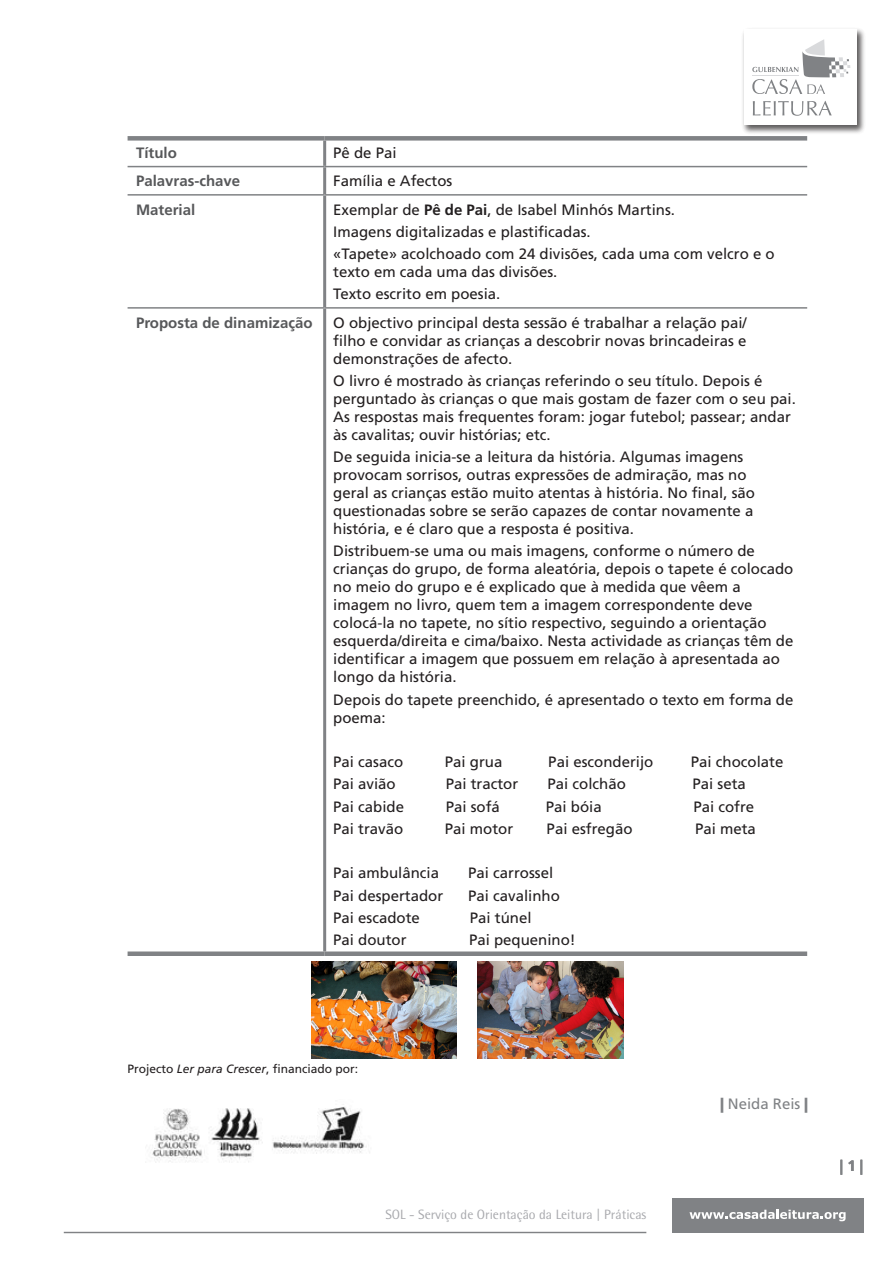
<style>
.page{position:relative;width:893px;height:1263px;background:#fff}
.page>*{position:absolute;margin:0;border:0;box-sizing:border-box;transform-origin:0 0}
.t1{font:15px/18px "Frutiger";color:#231f20}
.t2{font:700 15px "Frutiger";color:#57585a}
.t3{font:15px "Frutiger";color:#808285}
.t4{font:700 15px "Frutiger";color:#808285}
.t5{font:13.5px "Rotis Semi Sans";color:#a8a9ad}
.t6{font:12px "Frutiger";color:#231f20}
.s1{font-weight:700}
.s2{font-style:italic}
.s3{font-weight:900}
</style>
<div class="page">
<img style="left:152px;top:1104px;width:218px;height:59px">
<img style="left:742px;top:29px;width:123px;height:104px">
<div style="left:128px;top:136px;width:197px;height:5px;background:#808285"></div>
<div style="left:325px;top:136px;width:482px;height:5px;background:#808285"></div>
<div style="left:128px;top:951px;width:197px;height:5px;background:#808285"></div>
<div style="left:325px;top:951px;width:482px;height:5px;background:#808285"></div>
<hr style="left:323px;top:141px;width:3px;height:25px;background:#808285">
<hr style="left:323px;top:167px;width:3px;height:27px;background:#808285">
<hr style="left:323px;top:196px;width:3px;height:111px;background:#808285">
<hr style="left:323px;top:309px;width:3px;height:642px;background:#808285">
<hr style="left:128px;top:166px;width:197px;height:1px;background:#808285">
<hr style="left:325px;top:166px;width:482px;height:1px;background:#808285">
<hr style="left:128px;top:194px;width:197px;height:2px;background:#808285">
<hr style="left:325px;top:194px;width:482px;height:2px;background:#808285">
<hr style="left:128px;top:307px;width:197px;height:2px;background:#808285">
<hr style="left:325px;top:307px;width:482px;height:2px;background:#808285">
<hr style="left:64px;top:1232px;width:582px;height:1px;background:#808285">
<div style="left:672px;top:1198px;width:191px;height:34px;background:#808285"></div>
<svg style="left:689px;top:1210px;width:157px;height:11px"></svg>
<div style="left:744px;top:29px;width:113px;height:96px;background:#fff"></div>
<svg style="left:753px;top:101px;width:79px;height:15px"></svg>
<svg style="left:752px;top:39px;width:98px;height:55px"></svg>
<hr style="left:752px;top:75px;width:46px;height:1px;background:#d9dadc">
<img style="left:478px;top:961px;width:146px;height:98px">
<img style="left:312px;top:962px;width:145px;height:97px">
<p class="t2" style="left:136px;top:144px;width:42px">Título</p>
<p class="t1" style="left:333px;top:144px;width:65px">Pê de Pai</p>
<p class="t2" style="left:136px;top:172px;width:106px">Palavras-chave</p>
<p class="t1" style="left:333px;top:172px;width:121px">Família e Afectos</p>
<p class="t2" style="left:136px;top:201px;width:61px">Material</p>
<p class="t1" style="left:333px;top:200px;width:343px">Exemplar de <span class="s1">Pê de Pai</span>, de Isabel Minhós Martins.</p>
<p class="t1" style="left:333px;top:223px;width:259px">Imagens digitalizadas e plastificadas.</p>
<p class="t1" style="left:333px;top:245px;width:443px">«Tapete» acolchoado com 24 divisões, cada uma com velcro e o texto em cada uma das divisões.</p>
<p class="t1" style="left:333px;top:285px;width:169px">Texto escrito em poesia.</p>
<p class="t2" style="left:136px;top:314px;width:178px">Proposta de dinamização</p>
<p class="t1" style="left:333px;top:313px;width:415px;text-align:justify">O objectivo principal desta sessão é trabalhar a relação pai/ filho e convidar as crianças a descobrir novas brincadeiras e demonstrações de afecto.</p>
<p class="t1" style="left:333px;top:372px;width:464px">O livro é mostrado às crianças referindo o seu título. Depois é perguntado às crianças o que mais gostam de fazer com o seu pai.<br>As respostas mais frequentes foram: jogar futebol; passear; andar às cavalitas; ouvir histórias; etc.</p>
<p class="t1" style="left:333px;top:448px;width:423px">De seguida inicia-se a leitura da história. Algumas imagens provocam sorrisos, outras expressões de admiração, mas no geral as crianças estão muito atentas à história. No final, são questionadas sobre se serão capazes de contar novamente a história, e é claro que a resposta é positiva.</p>
<p class="t1" style="left:333px;top:542px;width:462px">Distribuem-se uma ou mais imagens, conforme o número de crianças do grupo, de forma aleatória, depois o tapete é colocado no meio do grupo e é explicado que à medida que vêem a imagem no livro, quem tem a imagem correspondente deve colocá-la no tapete, no sítio respectivo, seguindo a orientação esquerda/direita e cima/baixo. Nesta actividade as crianças têm de identificar a imagem que possuem em relação à apresentada ao longo da história.</p>
<p class="t1" style="left:333px;top:690px;width:462px">Depois do tapete preenchido, é apresentado o texto em forma de poema:</p>
<p class="t1" style="left:333px;top:753px;width:72px">Pai casaco</p>
<p class="t1" style="left:445px;top:753px;width:59px">Pai grua</p>
<p class="t1" style="left:548px;top:753px;width:107px">Pai esconderijo</p>
<p class="t1" style="left:691px;top:753px;width:94px">Pai chocolate</p>
<p class="t1" style="left:333px;top:775px;width:64px">Pai avião</p>
<p class="t1" style="left:446px;top:775px;width:74px">Pai tractor</p>
<p class="t1" style="left:547px;top:775px;width:80px">Pai colchão</p>
<p class="t1" style="left:693px;top:775px;width:55px">Pai seta</p>
<p class="t1" style="left:333px;top:797px;width:72px">Pai cabide</p>
<p class="t1" style="left:446px;top:797px;width:56px">Pai sofá</p>
<p class="t1" style="left:546px;top:797px;width:57px">Pai bóia</p>
<p class="t1" style="left:693px;top:797px;width:62px">Pai cofre</p>
<p class="t1" style="left:333px;top:820px;width:72px">Pai travão</p>
<p class="t1" style="left:445px;top:820px;width:70px">Pai motor</p>
<p class="t1" style="left:547px;top:820px;width:87px">Pai esfregão</p>
<p class="t1" style="left:695px;top:820px;width:62px">Pai meta</p>
<p class="t1" style="left:333px;top:864px;width:107px">Pai ambulância</p>
<p class="t1" style="left:468px;top:864px;width:87px">Pai carrossel</p>
<p class="t1" style="left:333px;top:886px;width:112px">Pai despertador</p>
<p class="t1" style="left:468px;top:886px;width:93px">Pai cavalinho</p>
<p class="t1" style="left:333px;top:909px;width:88px">Pai escadote</p>
<p class="t1" style="left:470px;top:909px;width:63px">Pai túnel</p>
<p class="t1" style="left:333px;top:931px;width:75px">Pai doutor</p>
<p class="t1" style="left:469px;top:931px;width:108px">Pai pequenino!</p>
<p class="t6" style="left:128px;top:1062px;width:232px">Projecto <span class="s2">Ler para Crescer</span>, financiado por:</p>
<p class="t5" style="left:385px;top:1206px;width:262px">SOL - Serviço de Orientação da Leitura | Práticas</p>
<p class="t3" style="left:720px;top:1095px;width:89px"><span class="s3">|</span> Neida Reis <span class="s3">|</span></p>
<p class="t4" style="left:840px;top:1157px;width:25px">| 1 |</p>
</div>
